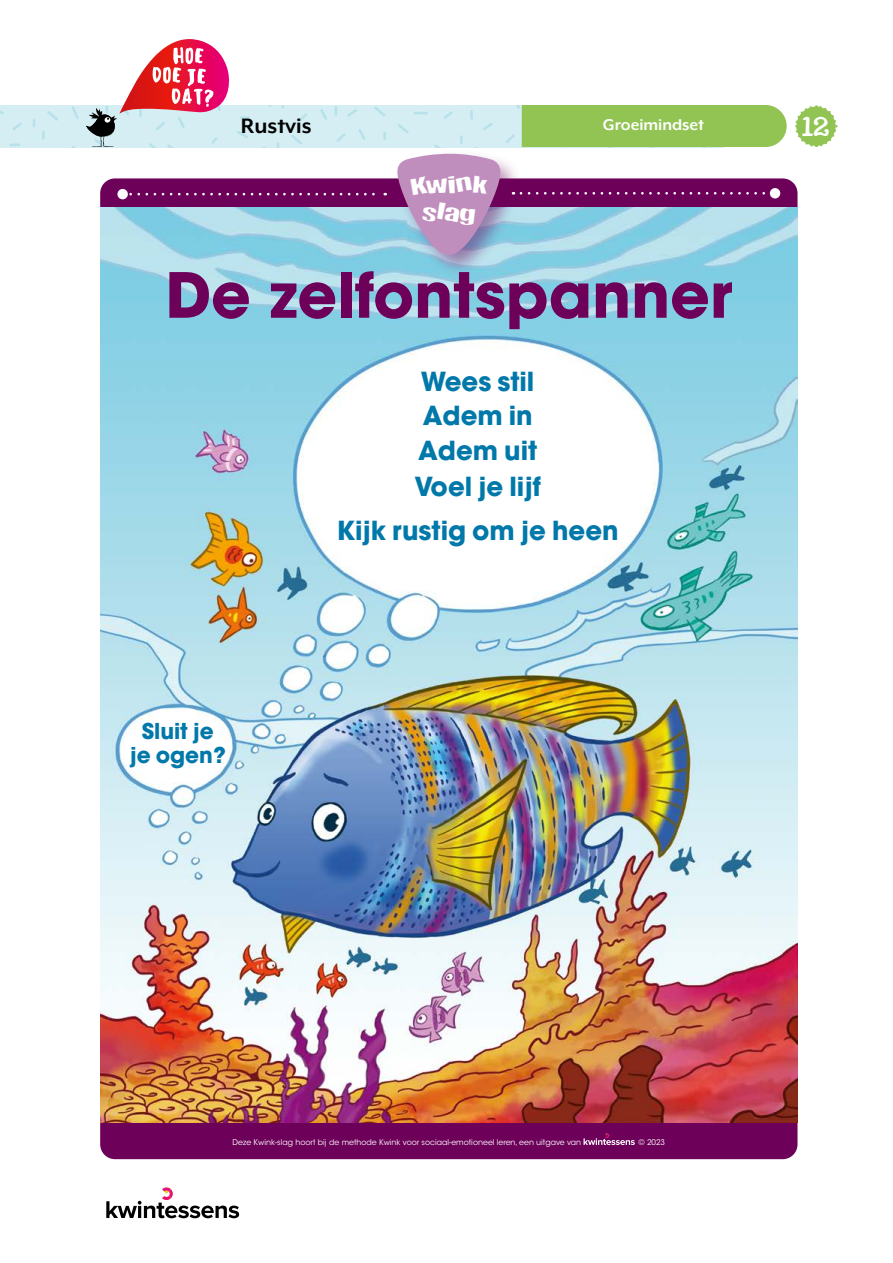
<style>
.page{position:relative;width:893px;height:1263px;background:#fff}
.page>*{position:absolute;margin:0;border:0;box-sizing:border-box;transform-origin:0 0}
.t1{font:700 61.65px "ITC Avant Garde Std";color:#6d015a}
.t2{font:700 26.1px/34.8px "ITC Avant Garde Std";color:#0078a9;text-align:center}
.t3{font:700 24px "Mr Eaves XL Mod OT";color:#000}
.t4{font:700 21.75px/23.7px "ITC Avant Garde Std";color:#0078a9;text-align:center}
.t5{font:20.85px/27.8px "Happy Happy Joy Joy";color:#fff;text-align:center}
.t6{font:19.95px "KG Nextto Me Solid";color:#fff}
.t7{font:700 18px "Mr Eaves XL Mod OT";color:#fff}
.t8{font:7.8px "ITC Avant Garde Std";color:#fff}
</style>
<div class="page">
<div style="left:0;top:105px;width:724px;height:42px;background:#d5eef3"></div>
<svg style="left:9px;top:144px;width:12px;height:2px"></svg>
<svg style="left:42px;top:131px;width:3px;height:9px"></svg>
<svg style="left:72px;top:107px;width:7px;height:12px"></svg>
<svg style="left:47px;top:111px;width:11px;height:10px"></svg>
<svg style="left:0;top:110px;width:4px;height:5px"></svg>
<svg style="left:13px;top:123px;width:9px;height:7px"></svg>
<svg style="left:33px;top:119px;width:2px;height:8px"></svg>
<svg style="left:383px;top:131px;width:3px;height:9px"></svg>
<svg style="left:460px;top:135px;width:3px;height:9px"></svg>
<svg style="left:443px;top:111px;width:10px;height:8px"></svg>
<svg style="left:470px;top:110px;width:3px;height:10px"></svg>
<svg style="left:374px;top:107px;width:11px;height:9px"></svg>
<svg style="left:413px;top:112px;width:15px;height:2px"></svg>
<svg style="left:483px;top:123px;width:10px;height:7px"></svg>
<svg style="left:398px;top:124px;width:11px;height:9px"></svg>
<svg style="left:237px;top:131px;width:11px;height:7px"></svg>
<svg style="left:336px;top:133px;width:10px;height:9px"></svg>
<svg style="left:320px;top:109px;width:7px;height:11px"></svg>
<svg style="left:298px;top:113px;width:9px;height:9px"></svg>
<svg style="left:334px;top:106px;width:3px;height:10px"></svg>
<svg style="left:347px;top:109px;width:10px;height:8px"></svg>
<svg style="left:240px;top:116px;width:10px;height:3px"></svg>
<svg style="left:291px;top:135px;width:11px;height:9px"></svg>
<svg style="left:358px;top:129px;width:7px;height:11px"></svg>
<svg style="left:86px;top:39px;width:144px;height:108px"></svg>
<svg style="left:795px;top:105px;width:43px;height:42px"></svg>
<svg style="left:506px;top:105px;width:281px;height:43px;background:#98c862"></svg>
<svg style="left:106px;top:1187px;width:133px;height:31px"></svg>
<div style="left:100px;top:1122px;width:697px;height:37px;background:#6d015a"></div>
<img style="left:100px;top:256px;width:697px;height:866px">
<svg style="left:583px;top:1133px;width:52px;height:12px"></svg>
<div style="left:393px;top:149px;width:129px;height:128px;background:#6d015a;opacity:.45"></div>
<svg style="left:100px;top:154px;width:697px;height:102px"></svg>
<div style="left:770px;top:188px;width:10px;height:10px;background:#fff;border-radius:50%"></div>
<h3 class="t3" style="left:241px;top:113px;width:72px">Rustvis</h3>
<h3 class="t7" style="left:603px;top:116px;width:103px">Groeimindset</h3>
<h3 class="t6" style="left:802px;top:112px;width:29px">12</h3>
<h3 class="t5" style="left:410px;top:170px;width:79px">Kwink slag</h3>
<h1 class="t1" style="left:165px;top:255px;width:569px">De zelfontspanner</h1>
<h3 class="t4" style="left:130px;top:719px;width:98px">Sluit je je ogen?</h3>
<h2 class="t2" style="left:414px;top:364px;width:128px">Wees stil<br>Adem in<br>Adem uit<br>Voel je lijf</h2>
<h2 class="t2" style="left:337px;top:513px;width:284px">Kijk rustig om je heen</h2>
<p class="t8" style="left:233px;top:1137px;width:350px">Deze Kwink-slag hoort bij de methode Kwink voor sociaal-emotioneel leren, een uitgave van</p>
<p class="t8" style="left:638px;top:1137px;width:28px">© 2023</p>
</div>
